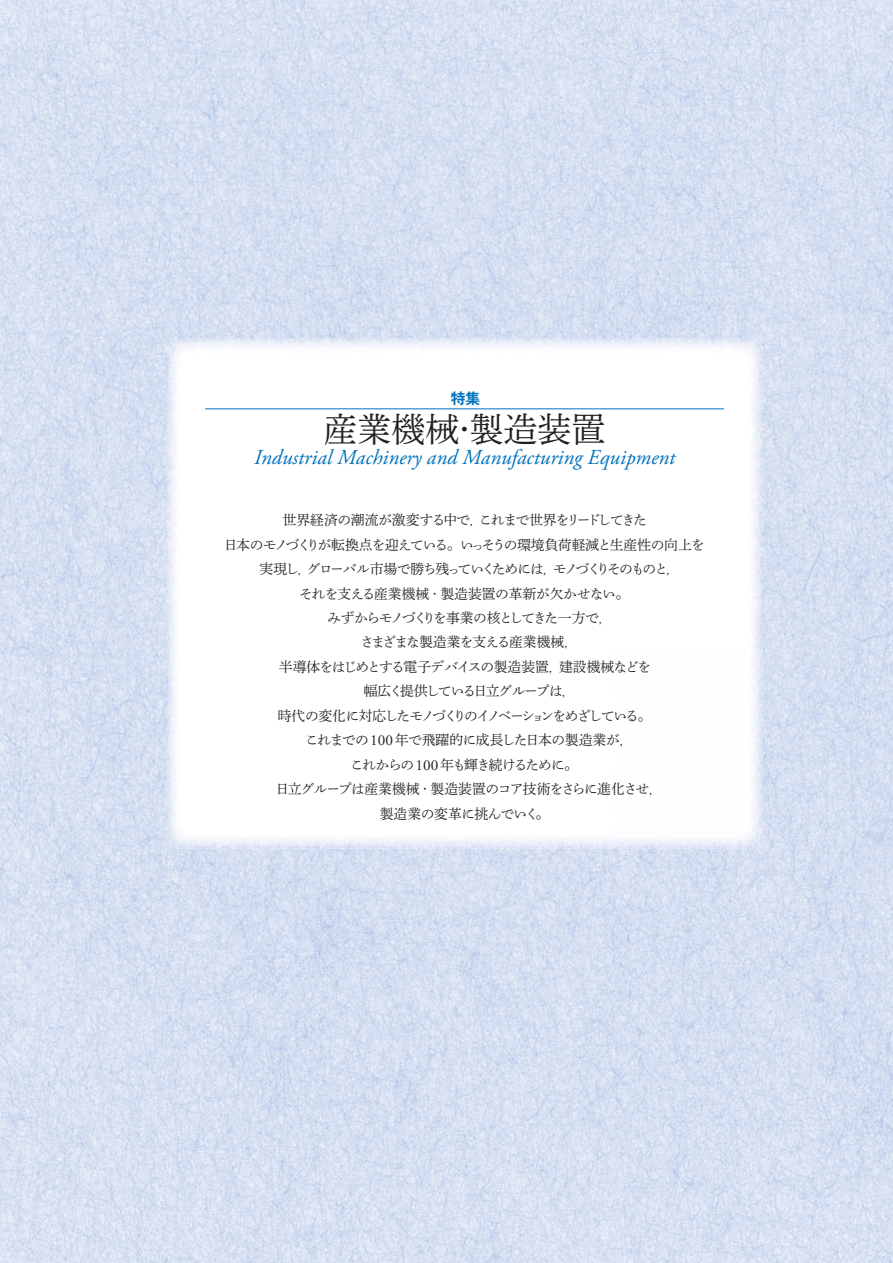
<style>
.page{position:relative;width:893px;height:1263px;background:#fff}
.page>*{position:absolute;margin:0;border:0;box-sizing:border-box;transform-origin:0 0}
.t1{font:34.05px "Shuei Min Pr 5 L 90 pv RKSJ H";color:#231f20}
.t2{font:italic 21.3px "Adobe Garamond Pro";color:#0072bc}
.t3{font:14.85px "Gothic MB101 Pr 6 N De Bold 90 pv RKSJ H";color:#0072bc}
.t4{font:13.8px "Shuei Min Pr 5 L 90 pv RKSJ H";letter-spacing:-.065em;color:#231f20}
.t5{font:13.8px "Shuei Min Pr 5 L 90 pv RKSJ H";letter-spacing:-.03em;color:#231f20}
.t6{font:13.8px "Shuei Min Pr 5 L 90 pv RKSJ H";letter-spacing:-.105em;color:#231f20}
.t7{font:13.8px "Shuei Min Pr 5 L 90 pv RKSJ H";letter-spacing:-.11em;color:#231f20}
.t8{font:13.8px "Shuei Min Pr 5 L 90 pv RKSJ H";letter-spacing:-.12em;color:#231f20}
.t9{font:13.8px "Shuei Min Pr 5 L 90 pv RKSJ H";letter-spacing:-.025em;color:#231f20}
.t10{font:13.8px "Shuei Min Pr 5 L 90 pv RKSJ H";letter-spacing:-.1em;color:#231f20}
.s1{font-family:"Ryumin Pr 6 N Light 90 pv RKSJ H"}
.s2{font-size:11.55px}
.s3{font-family:"Adobe Garamond Pro";font-size:15.15px}
</style>
<div class="page">
<img style="left:0;top:0;width:893px;height:1263px">
<img style="left:167px;top:338px;width:595px;height:510px">
<hr style="left:205px;top:409px;width:519px;height:1px;background:#0072bc">
<p class="t3" style="left:451px;top:392px;width:31px">特集</p>
<h1 class="t1" style="left:323px;top:416px;width:284px">産業機械<span class="s1">・</span>製造装置</h1>
<h2 class="t2" style="left:254px;top:447px;width:422px">Industrial Machinery and Manufacturing Equipment</h2>
<p class="t4" style="left:283px;top:515px;width:366px">世界経済の潮流が激変する中で<span class="s1">，</span>これまで世界をリードしてきた</p>
<p class="t4" style="left:224px;top:539px;width:483px">日本のモノづくりが転換点を迎えている。い<span class="s2">っ</span>そうの環境負荷軽減と生産性の向上を</p>
<p class="t7" style="left:259px;top:564px;width:422px">実現し<span class="s1">，</span>グローバル市場で勝ち残<span class="s2">っ</span>ていくためには<span class="s1">，</span>モノづくりそのものと<span class="s1">，</span></p>
<p class="t9" style="left:299px;top:588px;width:331px">それを支える産業機械<span class="s1">・</span>製造装置の革新が欠かせない。</p>
<p class="t10" style="left:327px;top:613px;width:287px">みずからモノづくりを事業の核としてきた一方で<span class="s1">，</span></p>
<p class="t4" style="left:360px;top:637px;width:219px">さまざまな製造業を支える産業機械<span class="s1">，</span></p>
<p class="t4" style="left:279px;top:661px;width:374px">半導体をはじめとする電子デバイスの製造装置<span class="s1">，</span>建設機械などを</p>
<p class="t6" style="left:364px;top:686px;width:213px">幅広く提供している日立グループは<span class="s1">，</span></p>
<p class="t8" style="left:278px;top:710px;width:375px">時代の変化に対応したモノづくりのイノベーシ<span class="s2">ョ</span>ンをめざしている。</p>
<p class="t5" style="left:305px;top:735px;width:330px">これまでの<span class="s3">100</span>年で飛躍的に成長した日本の製造業が<span class="s1">，</span></p>
<p class="t6" style="left:350px;top:759px;width:229px">これからの <span class="s3">100</span> 年も輝き続けるために。</p>
<p class="t4" style="left:275px;top:784px;width:389px">日立グループは産業機械<span class="s1">・</span>製造装置のコア技術をさらに進化させ<span class="s1">，</span></p>
<p class="t5" style="left:380px;top:808px;width:171px">製造業の変革に挑んでいく。</p>
</div>
